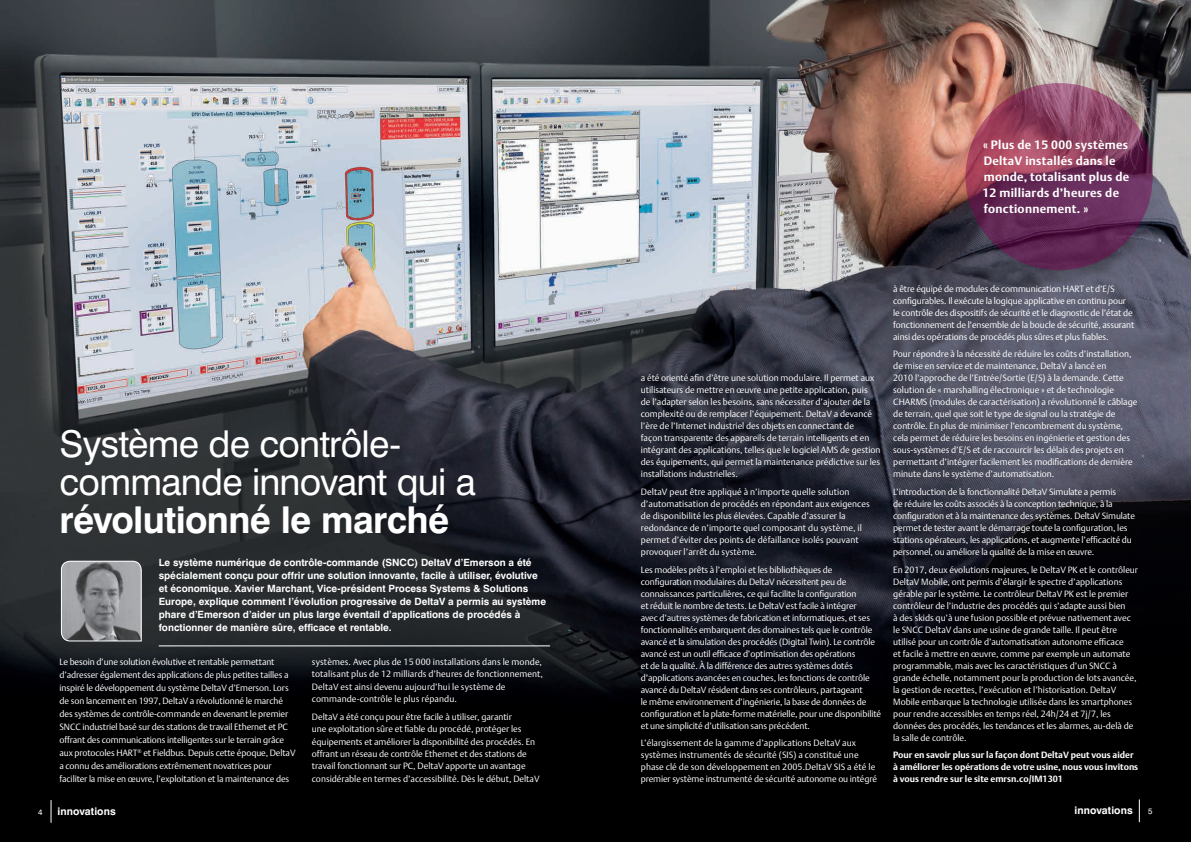
<style>
.page{position:relative;width:1191px;height:842px;background:#fff}
.page>*{position:absolute;margin:0;border:0;box-sizing:border-box;transform-origin:0 0}
.t1{font:37px/38px "Swiss 721 BT";letter-spacing:-.02em;color:#fff}
.t2{font:700 37px "Swiss 721 BT";letter-spacing:-.02em;color:#fff}
.t3{font:700 12px/16px "DTL Argo T";letter-spacing:.025em;color:#fff}
.t4{font:700 10.5px "Swiss 721 BT";letter-spacing:.005em;color:#fff}
.t5{font:700 10px/13px "Swiss 721 BT";color:#fff}
.t6{font:9px/12px "DTL Argo T Light";letter-spacing:-.01em;color:#fff}
.t7{font:9px/12px "DTL Argo T Light";letter-spacing:.01em;color:#fff}
.t8{font:700 9px/12px "DTL Argo T";color:#fff}
.t9{font:8px "Swiss 721 BT";color:#fff}
</style>
<div class="page">
<img style="left:0;top:0;width:1191px;height:842px">
<svg style="left:60px;top:560px;width:82px;height:82px;background:#8d8e91"></svg>
<hr style="left:159px;top:645px;width:391px;height:1px;background:#fff">
<svg style="left:965px;top:83px;width:187px;height:187px;background:#7a355b"></svg>
<svg style="left:1139px;top:799px;width:1px;height:23px"></svg>
<svg style="left:51px;top:800px;width:1px;height:23px"></svg>
<h1 class="t1" style="left:60px;top:425px;width:418px">Système de contrôle&shy;commande innovant qui a</h1>
<h1 class="t2" style="left:60px;top:498px;width:391px">révolutionné le marché</h1>
<p class="t5" style="left:159px;top:556px;width:389px">Le système numérique de contrôle-commande (SNCC) DeltaV d’Emerson a été spécialement conçu pour offrir une solution innovante, facile à utiliser, évolutive et économique. Xavier Marchant, Vice-président Process Systems &amp; Solutions Europe, explique comment l’évolution progressive de DeltaV a permis au système phare d’Emerson d’aider un plus large éventail d’applications de procédés à fonctionner de manière sûre, efficace et rentable.</p>
<p class="t6" style="left:60px;top:655px;width:237px;line-height:13px">Le besoin d’une solution évolutive et rentable permettant d’adresser également des applications de plus petites tailles a inspiré le développement du système DeltaV d’Emerson. Lors de son lancement en 1997, DeltaV a révolutionné le marché des systèmes de contrôle-commande en devenant le premier SNCC industriel basé sur des stations de travail Ethernet et PC offrant des communications intelligentes sur le terrain grâce aux protocoles HART<sup>®</sup> et Fieldbus. Depuis cette époque, DeltaV a connu des améliorations extrêmement novatrices pour faciliter la mise en œuvre, l’exploitation et la maintenance des</p>
<p class="t7" style="left:312px;top:655px;width:232px;line-height:12.4px">systèmes. Avec plus de 15 000 installations dans le monde, totalisant plus de 12 milliards d’heures de fonctionnement, DeltaV est ainsi devenu aujourd’hui le système de commande-contrôle le plus répandu.</p>
<p class="t6" style="left:312px;top:710px;width:229px;line-height:12.4px">DeltaV a été conçu pour être facile à utiliser, garantir<br>une exploitation sûre et fiable du procédé, protéger les équipements et améliorer la disponibilité des procédés. En offrant un réseau de contrôle Ethernet et des stations de travail fonctionnant sur PC, DeltaV apporte un avantage considérable en termes d’accessibilité. Dès le début, DeltaV</p>
<h2 class="t3" style="left:982px;top:137px;width:148px">« Plus de 15 000 systèmes<br>DeltaV installés dans le monde, totalisant plus de<br>12 milliards d’heures de fonctionnement. »</h2>
<p class="t6" style="left:641px;top:372px;width:241px">a été orienté afin d’être une solution modulaire. Il permet aux utilisateurs de mettre en œuvre une petite application, puis<br>de l’adapter selon les besoins, sans nécessiter d’ajouter de la complexité ou de remplacer l’équipement. DeltaV a devancé l’ère de l’Internet industriel des objets en connectant de<br>façon transparente des appareils de terrain intelligents et en intégrant des applications, telles que le logiciel AMS de gestion des équipements, qui permet la maintenance prédictive sur les installations industrielles.</p>
<p class="t7" style="left:641px;top:486px;width:230px">DeltaV peut être appliqué à n’importe quelle solution d’automatisation de procédés en répondant aux exigences de disponibilité les plus élevées. Capable d’assurer la redondance de n’importe quel composant du système, il permet d’éviter des points de défaillance isolés pouvant provoquer l’arrêt du système.</p>
<p class="t6" style="left:641px;top:563px;width:242px">Les modèles prêts à l’emploi et les bibliothèques de configuration modulaires du DeltaV nécessitent peu de connaissances particulières, ce qui facilite la configuration<br>et réduit le nombre de tests. Le DeltaV est facile à intégrer<br>avec d’autres systèmes de fabrication et informatiques, et ses fonctionnalités embarquent des domaines tels que le contrôle avancé et la simulation des procédés (Digital Twin). Le contrôle avancé est un outil efficace d’optimisation des opérations<br>et de la qualité. À la différence des autres systèmes dotés d’applications avancées en couches, les fonctions de contrôle avancé du DeltaV résident dans ses contrôleurs, partageant<br>le même environnement d’ingénierie, la base de données de configuration et la plate-forme matérielle, pour une disponibilité et une simplicité d’utilisation sans précédent.</p>
<p class="t6" style="left:641px;top:737px;width:238px">L’élargissement de la gamme d’applications DeltaV aux systèmes instrumentés de sécurité (SIS) a constitué une phase clé de son développement en 2005.DeltaV SIS a été le premier système instrumenté de sécurité autonome ou intégré</p>
<p class="t6" style="left:893px;top:282px;width:243px">à être équipé de modules de communication HART et d’E/S configurables. Il exécute la logique applicative en continu pour le contrôle des dispositifs de sécurité et le diagnostic de l’état de fonctionnement de l’ensemble de la boucle de sécurité, assurant ainsi des opérations de procédés plus sûres et plus fiables.</p>
<p class="t6" style="left:893px;top:348px;width:246px">Pour répondre à la nécessité de réduire les coûts d’installation, de mise en service et de maintenance, DeltaV a lancé en<br>2010 l’approche de l’Entrée/Sortie (E/S) à la demande. Cette solution de « marshalling électronique » et de technologie CHARMS (modules de caractérisation) a révolutionné le câblage de terrain, quel que soit le type de signal ou la stratégie de contrôle. En plus de minimiser l’encombrement du système, cela permet de réduire les besoins en ingénierie et gestion des sous-systèmes d’E/S et de raccourcir les délais des projets en permettant d’intégrer facilement les modifications de dernière minute dans le système d’automatisation.</p>
<p class="t6" style="left:893px;top:486px;width:243px">L’introduction de la fonctionnalité DeltaV Simulate a permis<br>de réduire les coûts associés à la conception technique, à la configuration et à la maintenance des systèmes. DeltaV Simulate permet de tester avant le démarrage toute la configuration, les stations opérateurs, les applications, et augmente l’efficacité du personnel, ou améliore la qualité de la mise en œuvre.</p>
<p class="t6" style="left:893px;top:563px;width:246px">En 2017, deux évolutions majeures, le DeltaV PK et le contrôleur DeltaV Mobile, ont permis d’élargir le spectre d’applications gérable par le système. Le contrôleur DeltaV PK est le premier contrôleur de l’industrie des procédés qui s’adapte aussi bien<br>à des skids qu’à une fusion possible et prévue nativement avec le SNCC DeltaV dans une usine de grande taille. Il peut être utilisé pour un contrôle d’automatisation autonome efficace<br>et facile à mettre en œuvre, comme par exemple un automate programmable, mais avec les caractéristiques d’un SNCC à grande échelle, notamment pour la production de lots avancée, la gestion de recettes, l’exécution et l’historisation. DeltaV Mobile embarque la technologie utilisée dans les smartphones pour rendre accessibles en temps réel, 24h/24 et 7j/7, les données des procédés, les tendances et les alarmes, au-delà de la salle de contrôle.</p>
<p class="t8" style="left:893px;top:749px;width:246px">Pour en savoir plus sur la façon dont DeltaV peut vous aider à améliorer les opérations de votre usine, nous vous invitons à vous rendre sur le site emrsn.co/IM1301</p>
<p class="t9" style="left:38px;top:807px;width:6px">4</p>
<p class="t4" style="left:58px;top:805px;width:60px">innovations</p>
<p class="t4" style="left:1074px;top:804px;width:60px">innovations</p>
<p class="t9" style="left:1148px;top:806px;width:6px">5</p>
</div>
